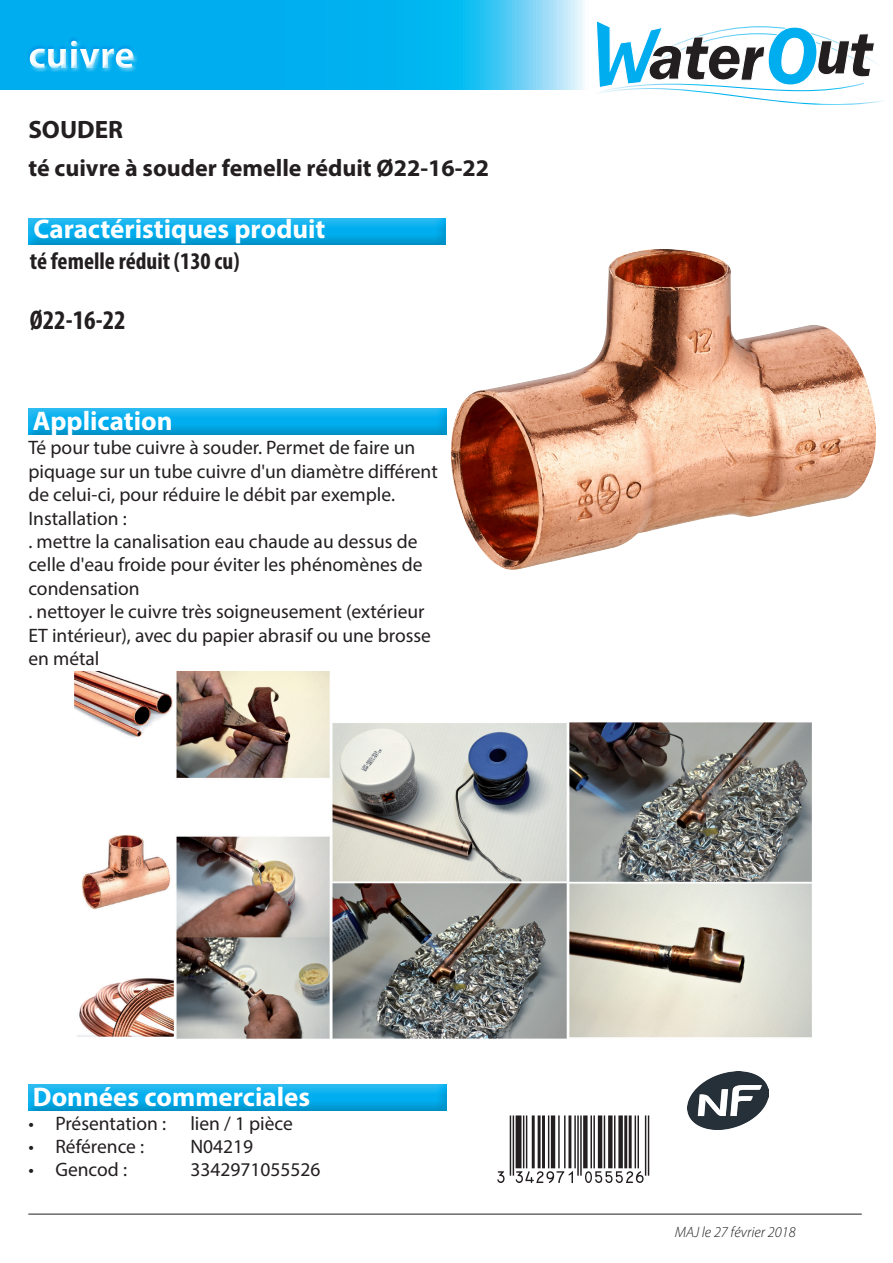
<style>
.page{position:relative;width:893px;height:1263px;background:#fff}
.page>*{position:absolute;margin:0;border:0;box-sizing:border-box;transform-origin:0 0}
.t1{font:700 39px "Myriad Pro";color:#fff}
.t2{font:700 27px "Myriad Pro";color:#fff}
.t3{font:700 condensed 27px "Myriad Pro";color:#231f20}
.t4{font:700 25.2px "Myriad Pro";color:#231f20}
.t5{font:700 24px "Myriad Pro";color:#231f20}
.t6{font:700 condensed 24px "Myriad Pro";color:#231f20}
.t7{font:19.5px/23.4px "Myriad Pro";color:#231f20}
.t8{font:italic 300 15px "Myriad Pro";color:#231f20}
</style>
<div class="page">
<svg style="left:1px;top:1px;width:584px;height:18px"></svg>
<div style="left:26px;top:217px;width:420px;height:30px;background:#231f20;opacity:.75"></div>
<div style="left:0;top:19px;width:609px;height:106px;background:#00aeef;opacity:.75"></div>
<img style="left:450px;top:249px;width:426px;height:321px">
<img style="left:687px;top:1071px;width:81px;height:59px">
<div style="left:26px;top:407px;width:420px;height:30px;background:#231f20;opacity:.75"></div>
<div style="left:26px;top:1084px;width:420px;height:30px;background:#231f20;opacity:.75"></div>
<hr style="left:28px;top:1214px;width:834px;height:1px;background:#231f20">
<svg style="left:592px;top:20px;width:292px;height:85px"></svg>
<img style="left:74px;top:672px;width:738px;height:367px">
<h1 class="t1" style="left:28px;top:30px;width:108px">cuivre</h1>
<p class="t4" style="left:28px;top:113px;width:96px">SOUDER</p>
<p class="t5" style="left:28px;top:153px;width:462px">té cuivre à souder femelle réduit Ø22-16-22</p>
<p class="t2" style="left:34px;top:212px;width:293px">Caractéristiques produit</p>
<p class="t6" style="left:30px;top:246px;width:211px">té femelle réduit (130 cu)</p>
<p class="t3" style="left:30px;top:303px;width:97px">Ø22-16-22</p>
<p class="t2" style="left:33px;top:403px;width:141px">Application</p>
<p class="t7" style="left:28px;top:436px;width:411px">Té pour tube cuivre à souder. Permet de faire un piquage sur un tube cuivre d'un diamètre différent de celui-ci, pour réduire le débit par exemple.<br>Installation :<br>. mettre la canalisation eau chaude au dessus de celle d'eau froide pour éviter les phénomènes de condensation<br>. nettoyer le cuivre très soigneusement (extérieur ET intérieur), avec du papier abrasif ou une brosse en métal</p>
<p class="t2" style="left:33px;top:1079px;width:279px">Données commerciales</p>
<p class="t7" style="left:28px;top:1111px;width:266px">• Présentation : lien / 1 pièce</p>
<p class="t7" style="left:28px;top:1134px;width:117px">• Référence :</p>
<p class="t7" style="left:190px;top:1134px;width:64px">N04219</p>
<p class="t7" style="left:28px;top:1158px;width:100px">• Gencod :</p>
<p class="t7" style="left:190px;top:1158px;width:132px">3342971055526</p>
<p class="t8" style="left:675px;top:1223px;width:122px">MAJ le 27 février 2018</p>
</div>
